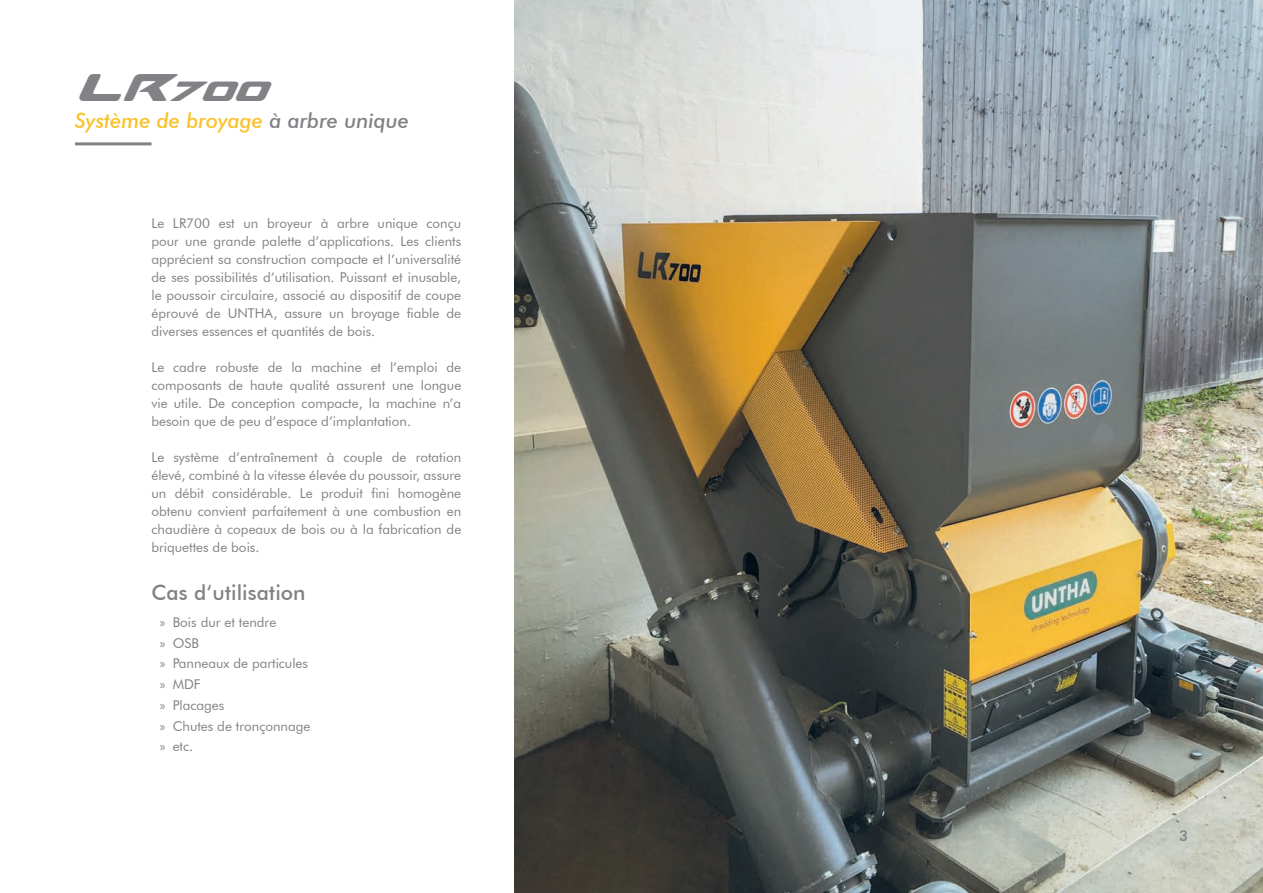
<style>
.page{position:relative;width:1263px;height:893px;background:#fff}
.page>*{position:absolute;margin:0;border:0;box-sizing:border-box;transform-origin:0 0}
.t1{font:italic 27px "Sea Dog 2001";color:#808285}
.t2{font:italic 500 21px "Futura BT";color:#fac129}
.t3{font:500 21px "Futura BT";color:#808285}
.t4{font:500 15px "Futura BT";color:#808285}
.t5{font:13.5px/18px "Futura BT";color:#808285;text-align:justify}
.s1{font-size:37.5px}
.s2{color:#808285}
.s3{font-family:"Myriad Pro"}
</style>
<div class="page">
<img style="left:515px;top:0;width:748px;height:893px">
<hr style="left:75px;top:142px;width:77px;height:3px;background:#808285">
<h1 class="t1" style="left:75px;top:82px;width:192px"><span class="s1">Lr</span>700</h1>
<h2 class="t2" style="left:75px;top:107px;width:336px">Système de broyage <span class="s2">à arbre unique</span></h2>
<p class="t5" style="left:151px;top:214px;width:311px">Le LR700 est un broyeur à arbre unique conçu pour une grande palette d’applications. Les clients apprécient sa construction compacte et l’universalité de ses possibilités d’utilisation. Puissant et inusable, le poussoir circulaire, associé au dispositif de coupe éprouvé de UNTHA, assure un broyage fiable de diverses essences et quantités de bois.</p>
<p class="t5" style="left:151px;top:358px;width:311px">Le cadre robuste de la machine et l’emploi de composants de haute qualité assurent une longue vie utile. De conception compacte, la machine n’a besoin que de peu d’espace d’implantation.</p>
<p class="t5" style="left:151px;top:448px;width:311px">Le système d’entraînement à couple de rotation élevé, combiné à la vitesse élevée du poussoir, assure un débit considérable. Le produit fini homogène obtenu convient parfaitement à une combustion en chaudière à copeaux de bois ou à la fabrication de briquettes de bois.</p>
<h2 class="t3" style="left:151px;top:580px;width:156px">Cas d‘utilisation</h2>
<p class="t5" style="left:160px;top:612px;width:152px;line-height:20.7px;text-align:left"><span class="s3">»</span> Bois dur et tendre<br><span class="s3">»</span> OSB<br><span class="s3">»</span> Panneaux de particules <span class="s3">»</span> MDF<br><span class="s3">»</span> Placages<br><span class="s3">»</span> Chutes de tronçonnage <span class="s3">»</span> etc.</p>
<p class="t4" style="left:1179px;top:826px;width:11px">3</p>
</div>
